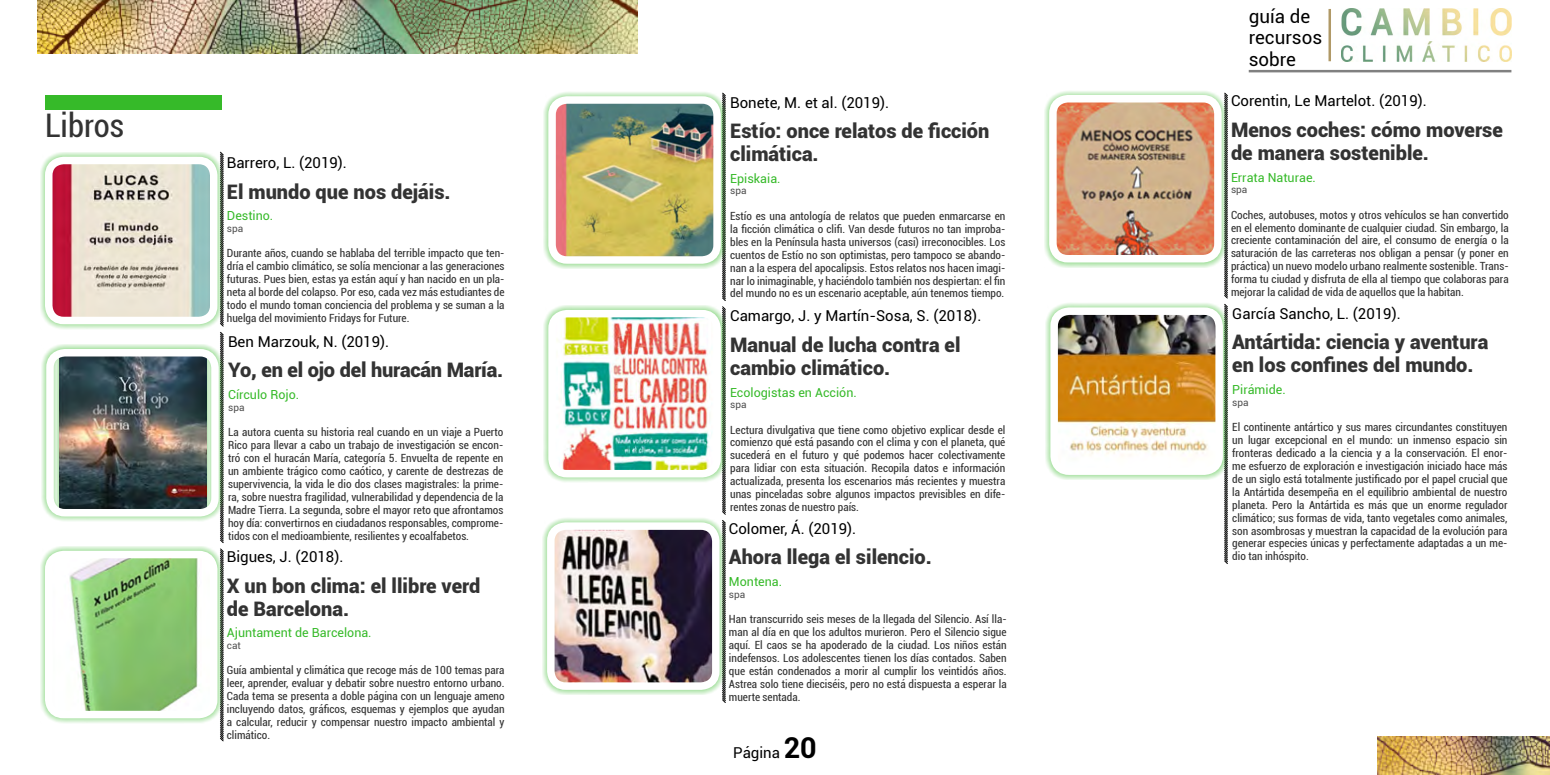
<style>
.page{position:relative;width:1550px;height:775px;background:#fff}
.page>*{position:absolute;margin:0;border:0;box-sizing:border-box;transform-origin:0 0}
.t1{font:condensed 32.5px "Roboto";color:#333}
.t2{font:900 20px/23px "Roboto";color:#333}
.t3{font:18.75px/21.2px "Roboto";color:#000}
.t4{font:15px "Roboto";color:#000}
.t5{font:12.5px "Roboto";color:#36ba29}
.t6{font:condensed 11.25px/13px "Roboto";color:#333;text-align:justify}
.t7{font:10px "Roboto";color:#4f4f4f}
.s1{font-weight:700;font-size:28.75px}
</style>
<div class="page">
<img style="left:38px;top:0;width:600px;height:53px">
<img style="left:1378px;top:736px;width:172px;height:39px">
<img style="left:1342px;top:9px;width:169px;height:52px">
<hr style="left:1329px;top:9px;width:2px;height:52px;background:#b09967">
<hr style="left:1249px;top:70px;width:262px;height:2px;background:#808080">
<svg style="left:220px;top:151px;width:4px;height:591px"></svg>
<div style="left:38px;top:327px;width:184px;height:5px;background:#fff"></div>
<div style="left:222px;top:327px;width:290px;height:5px;background:#fff"></div>
<div style="left:38px;top:543px;width:184px;height:5px;background:#fff"></div>
<div style="left:222px;top:543px;width:290px;height:5px;background:#fff"></div>
<div style="left:45px;top:95px;width:177px;height:15px;background:#36ba29"></div>
<div style="left:40px;top:152px;width:182px;height:177px;background:#36ba29;opacity:.75"></div>
<img style="left:54px;top:160px;width:160px;height:155px">
<div style="left:45px;top:157px;width:173px;height:167px;border:8px solid #fff;border-radius:15px"></div>
<div style="left:41px;top:344px;width:183px;height:178px;background:#36ba29;opacity:.75"></div>
<img style="left:59px;top:358px;width:148px;height:150px">
<div style="left:46px;top:349px;width:173px;height:168px;border:8px solid #fff;border-radius:15px"></div>
<div style="left:40px;top:546px;width:182px;height:178px;background:#36ba29;opacity:.75"></div>
<img style="left:54px;top:560px;width:160px;height:155px">
<div style="left:45px;top:551px;width:173px;height:167px;border:8px solid #fff;border-radius:15px"></div>
<svg style="left:722px;top:269px;width:4px;height:434px"></svg>
<div style="left:540px;top:301px;width:184px;height:5px;background:#fff"></div>
<div style="left:724px;top:301px;width:290px;height:5px;background:#fff"></div>
<div style="left:540px;top:515px;width:184px;height:5px;background:#fff"></div>
<div style="left:724px;top:515px;width:290px;height:5px;background:#fff"></div>
<div style="left:543px;top:91px;width:183px;height:178px;background:#36ba29;opacity:.75"></div>
<img style="left:557px;top:105px;width:155px;height:150px">
<div style="left:548px;top:96px;width:173px;height:168px;border:8px solid #fff;border-radius:15px"></div>
<div style="left:543px;top:305px;width:183px;height:178px;background:#36ba29;opacity:.75"></div>
<img style="left:557px;top:319px;width:155px;height:149px">
<div style="left:548px;top:310px;width:173px;height:167px;border:8px solid #fff;border-radius:15px"></div>
<div style="left:542px;top:517px;width:183px;height:178px;background:#36ba29;opacity:.75"></div>
<img style="left:556px;top:531px;width:155px;height:150px">
<div style="left:547px;top:522px;width:173px;height:168px;border:8px solid #fff;border-radius:15px"></div>
<svg style="left:1224px;top:94px;width:4px;height:470px"></svg>
<div style="left:1042px;top:299px;width:184px;height:5px;background:#fff"></div>
<div style="left:1226px;top:299px;width:290px;height:5px;background:#fff"></div>
<div style="left:1044px;top:90px;width:183px;height:178px;background:#36ba29;opacity:.75"></div>
<img style="left:1053px;top:104px;width:165px;height:155px">
<div style="left:1049px;top:95px;width:173px;height:167px;border:8px solid #fff;border-radius:15px"></div>
<div style="left:1045px;top:302px;width:183px;height:178px;background:#36ba29;opacity:.75"></div>
<img style="left:1059px;top:316px;width:155px;height:150px">
<div style="left:1050px;top:307px;width:173px;height:168px;border:8px solid #fff;border-radius:15px"></div>
<h1 class="t1" style="left:45px;top:103px;width:81px">Libros</h1>
<h3 class="t4" style="left:227px;top:152px;width:122px">Barrero, L. (2019).</h3>
<h2 class="t2" style="left:227px;top:179px;width:225px">El mundo que nos dejáis.</h2>
<p class="t5" style="left:227px;top:207px;width:48px">Destino.</p>
<p class="t7" style="left:227px;top:221px;width:18px">spa</p>
<p class="t6" style="left:227px;top:246px;width:279px">Durante años, cuando se hablaba del terrible impacto que ten&shy;dría el cambio climático, se solía mencionar a las generaciones futuras. Pues bien, estas ya están aquí y han nacido en un pla&shy;neta al borde del colapso. Por eso, cada vez más estudiantes de todo el mundo toman conciencia del problema y se suman a la huelga del movimiento Fridays for Future.</p>
<h3 class="t4" style="left:228px;top:331px;width:163px">Ben Marzouk, N. (2019).</h3>
<h2 class="t2" style="left:228px;top:358px;width:277px">Yo, en el ojo del huracán María.</h2>
<p class="t5" style="left:228px;top:386px;width:73px">Círculo Rojo.</p>
<p class="t7" style="left:228px;top:400px;width:18px">spa</p>
<p class="t6" style="left:228px;top:425px;width:277px">La autora cuenta su historia real cuando en un viaje a Puerto Rico para llevar a cabo un trabajo de investigación se encon&shy;tró con el huracán María, categoría 5. Envuelta de repente en un ambiente trágico como caótico, y carente de destrezas de supervivencia, la vida le dio dos clases magistrales: la prime&shy;ra, sobre nuestra fragilidad, vulnerabilidad y dependencia de la Madre Tierra. La segunda, sobre el mayor reto que afrontamos hoy día: convertirnos en ciudadanos responsables, comprome&shy;tidos con el medioambiente, resilientes y ecoalfabetos.</p>
<h3 class="t4" style="left:227px;top:546px;width:118px">Bigues, J. (2018).</h3>
<h2 class="t2" style="left:227px;top:573px;width:255px">X un bon clima: el llibre verd de Barcelona.</h2>
<p class="t5" style="left:227px;top:624px;width:146px">Ajuntament de Barcelona.</p>
<p class="t7" style="left:227px;top:638px;width:16px">cat</p>
<p class="t6" style="left:227px;top:663px;width:279px">Guía ambiental y climática que recoge más de 100 temas para leer, aprender, evaluar y debatir sobre nuestro entorno urbano.<br>Cada tema se presenta a doble página con un lenguaje ameno incluyendo datos, gráficos, esquemas y ejemplos que ayudan a calcular, reducir y compensar nuestro impacto ambiental y climático.</p>
<h3 class="t4" style="left:730px;top:92px;width:161px">Bonete, M. et al. (2019).</h3>
<h2 class="t2" style="left:730px;top:119px;width:261px">Estío: once relatos de ficción climática.</h2>
<p class="t5" style="left:730px;top:170px;width:52px">Episkaia.</p>
<p class="t7" style="left:730px;top:184px;width:18px">spa</p>
<p class="t6" style="left:730px;top:209px;width:277px">Estío es una antología de relatos que pueden enmarcarse en la ficción climática o clifi. Van desde futuros no tan improba&shy;bles en la Península hasta universos (casi) irreconocibles. Los cuentos de Estío no son optimistas, pero tampoco se abando&shy;nan a la espera del apocalipsis. Estos relatos nos hacen imagi&shy;nar lo inimaginable, y haciéndolo también nos despiertan: el fin del mundo no es un escenario aceptable, aún tenemos tiempo.</p>
<h3 class="t4" style="left:730px;top:305px;width:253px">Camargo, J. y Martín-Sosa, S. (2018).</h3>
<h2 class="t2" style="left:730px;top:332px;width:232px">Manual de lucha contra el cambio climático.</h2>
<p class="t5" style="left:730px;top:383px;width:128px">Ecologistas en Acción.</p>
<p class="t7" style="left:730px;top:398px;width:18px">spa</p>
<p class="t6" style="left:730px;top:423px;width:277px">Lectura divulgativa que tiene como objetivo explicar desde el comienzo qué está pasando con el clima y con el planeta, qué sucederá en el futuro y qué podemos hacer colectivamente para lidiar con esta situación. Recopila datos e información actualizada, presenta los escenarios más recientes y muestra unas pinceladas sobre algunos impactos previsibles en dife&shy;rentes zonas de nuestro país.</p>
<h3 class="t4" style="left:729px;top:518px;width:129px">Colomer, Á. (2019).</h3>
<h2 class="t2" style="left:729px;top:545px;width:204px">Ahora llega el silencio.</h2>
<p class="t5" style="left:729px;top:573px;width:55px">Montena.</p>
<p class="t7" style="left:729px;top:587px;width:18px">spa</p>
<p class="t6" style="left:729px;top:612px;width:279px">Han transcurrido seis meses de la llegada del Silencio. Así lla&shy;man al día en que los adultos murieron. Pero el Silencio sigue aquí. El caos se ha apoderado de la ciudad. Los niños están indefensos. Los adolescentes tienen los días contados. Saben que están condenados a morir al cumplir los veintidós años.<br>Astrea solo tiene dieciséis, pero no está dispuesta a esperar la muerte sentada.</p>
<h3 class="t4" style="left:733px;top:742px;width:85px">Página <span class="s1">20</span></h3>
<h3 class="t3" style="left:1249px;top:5px;width:75px">guía de recursos sobre</h3>
<h3 class="t4" style="left:1231px;top:90px;width:197px">Corentin, Le Martelot. (2019).</h3>
<h2 class="t2" style="left:1231px;top:117px;width:273px">Menos coches: cómo moverse de manera sostenible.</h2>
<p class="t5" style="left:1231px;top:168px;width:86px">Errata Naturae.</p>
<p class="t7" style="left:1231px;top:183px;width:18px">spa</p>
<p class="t6" style="left:1231px;top:208px;width:279px">Coches, autobuses, motos y otros vehículos se han convertido en el elemento dominante de cualquier ciudad. Sin embargo, la creciente contaminación del aire, el consumo de energía o la saturación de las carreteras nos obligan a pensar (y poner en práctica) un nuevo modelo urbano realmente sostenible. Trans&shy;forma tu ciudad y disfruta de ella al tiempo que colaboras para mejorar la calidad de vida de aquellos que la habitan.</p>
<h3 class="t4" style="left:1232px;top:303px;width:170px">García Sancho, L. (2019).</h3>
<h2 class="t2" style="left:1232px;top:330px;width:257px">Antártida: ciencia y aventura en los confines del mundo.</h2>
<p class="t5" style="left:1232px;top:381px;width:55px">Pirámide.</p>
<p class="t7" style="left:1232px;top:395px;width:18px">spa</p>
<p class="t6" style="left:1232px;top:420px;width:277px">El continente antártico y sus mares circundantes constituyen un lugar excepcional en el mundo: un inmenso espacio sin fronteras dedicado a la ciencia y a la conservación. El enor&shy;me esfuerzo de exploración e investigación iniciado hace más de un siglo está totalmente justificado por el papel crucial que la Antártida desempeña en el equilibrio ambiental de nuestro planeta. Pero la Antártida es más que un enorme regulador climático; sus formas de vida, tanto vegetales como animales, son asombrosas y muestran la capacidad de la evolución para generar especies únicas y perfectamente adaptadas a un me&shy;dio tan inhóspito.</p>
</div>
